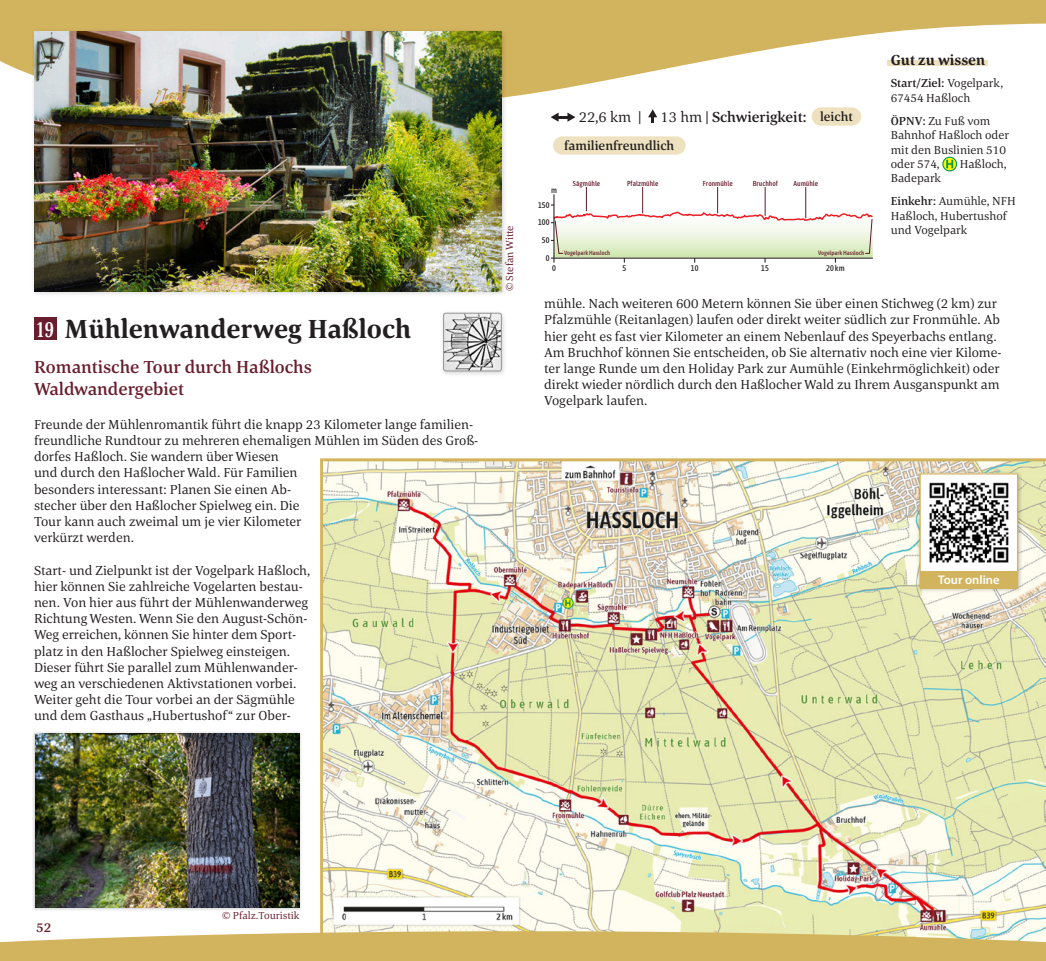
<style>
.page{position:relative;width:1046px;height:961px;background:#fff}
.page>*{position:absolute;margin:0;border:0;box-sizing:border-box;transform-origin:0 0}
.t1{font:700 27px "Corda";color:#231f20}
.t2{font:500 18px/21.6px "Corda";color:#691e2e}
.t3{font:500 15px "Corda";color:#231f20}
.t4{font:700 15px "Corda";color:#231f20}
.t5{font:15px "Corda";color:#231f20}
.t6{font:13.5px/16.2px "Corda";color:#231f20}
.t7{font:500 13.5px "Corda";color:#691e2e}
.t8{font:500 13.2px "Corda";color:#231f20}
.t9{font:600 12.6px "Myriad Pro";color:#fff}
.t10{font:12px/14.4px "Corda";color:#231f20}
.t11{font:10.5px "Corda";color:#691e2e}
.t12{font:500 8.25px "Asap Condensed";color:#231f20}
.t13{font:500 7.2px "Asap Condensed";color:#66172a}
.t14{font:500 6.15px "Asap Condensed";color:#66172a}
.s1{font-size:23.1px;color:#fff}
.s2{font-weight:400}
.s3{font-size:13.2px}
.s4{font-weight:500}
</style>
<div class="page">
<svg style="left:0;top:0;width:1046px;height:97px;fill:#d3b45e"></svg>
<div style="left:30px;top:28px;width:478px;height:269px;background:#231f20;opacity:.2"></div>
<img style="left:34px;top:32px;width:468px;height:259px">
<div style="left:34px;top:318px;width:22px;height:22px;background:#691e2e"></div>
<hr style="left:320px;top:458px;width:3px;height:503px;background:#d3b45e">
<div style="left:32px;top:731px;width:271px;height:180px;background:#231f20;opacity:.2"></div>
<img style="left:35px;top:733px;width:265px;height:175px">
<div style="left:440px;top:309px;width:67px;height:68px;background:#231f20;opacity:.2"></div>
<img style="left:445px;top:315px;width:55px;height:54px">
<div style="left:443px;top:313px;width:59px;height:58px;border:1px solid #939494;border-radius:2px"></div>
<div style="left:887px;top:60px;width:100px;height:6px;background:#ede1bf"></div>
<svg style="left:943px;top:157px;width:14px;height:14px"></svg>
<div style="left:942px;top:157px;width:15px;height:14px;border:1px solid #009c55;border-radius:50%"></div>
<svg style="left:946px;top:160px;width:7px;height:8px"></svg>
<img style="left:323px;top:461px;width:723px;height:470px">
<div style="left:916px;top:470px;width:107px;height:123px;background:#231f20;opacity:.25"></div>
<img style="left:921px;top:475px;width:95px;height:96px">
<div style="left:919px;top:473px;width:99px;height:115px;border:1px solid #d3b45e"></div>
<div style="left:921px;top:571px;width:96px;height:17px;background:#d3b45e"></div>
<svg style="left:551px;top:187px;width:322px;height:76px"></svg>
<hr style="left:805px;top:187px;width:1px;height:31px;background:#66172a">
<svg style="left:551px;top:113px;width:24px;height:9px"></svg>
<svg style="left:648px;top:109px;width:9px;height:14px"></svg>
<div style="left:812px;top:107px;width:49px;height:19px;background:#ede1bf;border-radius:9px"></div>
<hr style="left:323px;top:458px;width:723px;height:3px;background:#d3b45e">
<div style="left:553px;top:136px;width:133px;height:19px;background:#ede1bf;border-radius:9px"></div>
<svg style="left:0;top:931px;width:1046px;height:30px;background:#d6bc6e"></svg>
<h1 class="t1" style="left:36px;top:311px;width:377px"><span class="s1">19</span> Mühlenwanderweg Haßloch</h1>
<h2 class="t2" style="left:34px;top:356px;width:279px">Romantische Tour durch Haßlochs<br>Waldwandergebiet</h2>
<p class="t6" style="left:34px;top:416px;width:446px">Freunde der Mühlenromantik führt die knapp 23 Kilometer lange familien&shy;freundliche Rundtour zu mehreren ehemaligen Mühlen im Süden des Groß&shy;dorfes Haßloch. Sie wandern über Wiesen<br>und durch den Haßlocher Wald. Für Familien<br>besonders interessant: Planen Sie einen Ab-<br>stecher über den Haßlocher Spielweg ein. Die<br>Tour kann auch zweimal um je vier Kilometer<br>verkürzt werden.</p>
<p class="t6" style="left:34px;top:562px;width:278px">Start- und Zielpunkt ist der Vogelpark Haßloch, hier können Sie zahlreiche Vogelarten bestau&shy;nen. Von hier aus führt der Mühlenwanderweg Richtung Westen. Wenn Sie den August-Schön-Weg erreichen, können Sie hinter dem Sport&shy;platz in den Haßlocher Spielweg einsteigen.<br>Dieser führt Sie parallel zum Mühlenwander&shy;weg an verschiedenen Aktivstationen vorbei.<br>Weiter geht die Tour vorbei an der Sägmühle und dem Gasthaus „Hubertushof“ zur Ober-</p>
<p class="t11" style="left:503px;top:291px;width:67px;rotate:-90deg">© Stefan Witte</p>
<p class="t5" style="left:579px;top:107px;width:64px">22,6 km |</p>
<p class="t3" style="left:661px;top:107px;width:194px"><span class="s2">13 hm |</span> Schwierigkeit: <span class="s3">leicht</span></p>
<p class="t8" style="left:564px;top:137px;width:112px">familienfreundlich</p>
<p class="t12" style="left:551px;top:184px;width:7px">m</p>
<p class="t12" style="left:538px;top:199px;width:13px">150</p>
<p class="t12" style="left:538px;top:217px;width:13px">100</p>
<p class="t12" style="left:542px;top:235px;width:9px">50</p>
<p class="t13" style="left:573px;top:178px;width:29px">Sägmühle</p>
<p class="t13" style="left:627px;top:178px;width:33px">Pfalzmühle</p>
<p class="t13" style="left:703px;top:178px;width:31px">Fronmühle</p>
<p class="t13" style="left:753px;top:178px;width:27px">Bruchhof</p>
<p class="t13" style="left:794px;top:178px;width:26px">Aumühle</p>
<p class="t12" style="left:546px;top:252px;width:5px">0</p>
<p class="t14" style="left:564px;top:249px;width:48px">Vogelpark Hassloch</p>
<p class="t14" style="left:818px;top:249px;width:48px">Vogelpark Hassloch</p>
<p class="t12" style="left:552px;top:263px;width:5px">0</p>
<p class="t12" style="left:622px;top:263px;width:5px">5</p>
<p class="t12" style="left:691px;top:263px;width:9px">10</p>
<p class="t12" style="left:761px;top:263px;width:9px">15</p>
<p class="t12" style="left:826px;top:263px;width:20px">20 km</p>
<p class="t4" style="left:891px;top:50px;width:96px">Gut zu wissen</p>
<p class="t10" style="left:891px;top:76px;width:114px"><span class="s4">Start/Ziel:</span> Vogelpark,<br>67454 Haßloch</p>
<p class="t10" style="left:891px;top:113px;width:120px"><span class="s4">ÖPNV:</span> Zu Fuß vom<br>Bahnhof Haßloch oder mit den Buslinien 510 oder 574,</p>
<p class="t10" style="left:960px;top:156px;width:48px">Haßloch,</p>
<p class="t10" style="left:891px;top:166px;width:126px;line-height:23px">Badepark<br><span class="s4">Einkehr:</span> Aumühle, NFH</p>
<p class="t10" style="left:891px;top:208px;width:117px">Haßloch, Hubertushof und Vogelpark</p>
<p class="t6" style="left:544px;top:295px;width:459px">mühle. Nach weiteren 600 Metern können Sie über einen Stichweg (2 km) zur Pfalzmühle (Reitanlagen) laufen oder direkt weiter südlich zur Fronmühle. Ab hier geht es fast vier Kilometer an einem Nebenlauf des Speyerbachs entlang.<br>Am Bruchhof können Sie entscheiden, ob Sie alternativ noch eine vier Kilome&shy;ter lange Runde um den Holiday Park zur Aumühle (Einkehrmöglichkeit) oder direkt wieder nördlich durch den Haßlocher Wald zu Ihrem Ausganspunkt am Vogelpark laufen.</p>
<p class="t9" style="left:938px;top:572px;width:63px">Tour online</p>
<p class="t7" style="left:36px;top:918px;width:17px">52</p>
<p class="t11" style="left:222px;top:909px;width:79px">© Pfalz.Touristik</p>
</div>
